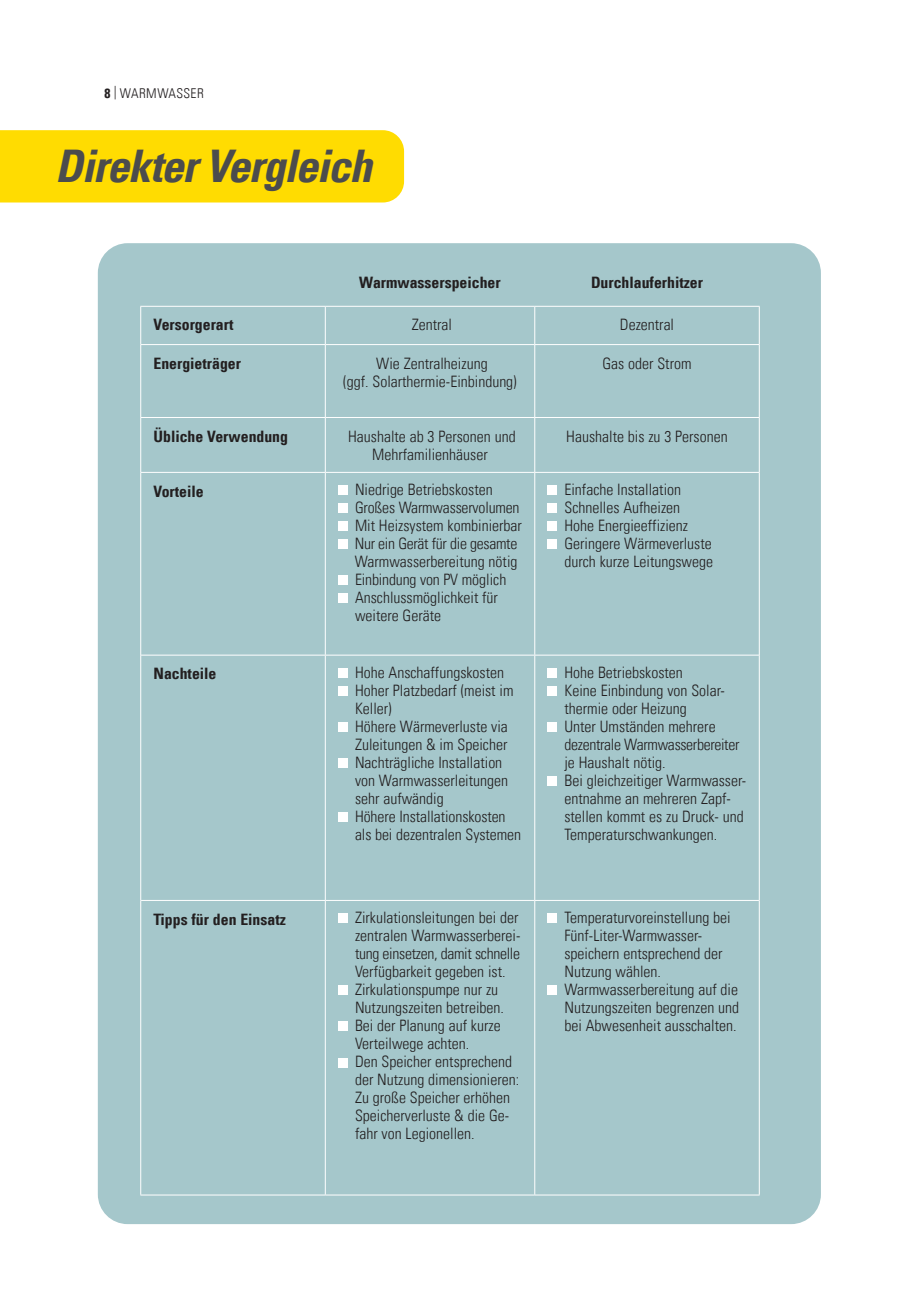
<style>
.page{position:relative;width:906px;height:1289px;background:#fff}
.page>*{position:absolute;margin:0;border:0;box-sizing:border-box;transform-origin:0 0}
.t1{font:italic 700 condensed 45px "Univers LT";letter-spacing:-.025em;color:#4b4c4d}
.t2{font:300 condensed 15.75px/18px "Univers LT";color:#231f20}
.t3{font:700 condensed 15.75px "Univers LT";color:#231f20}
.t4{font:300 condensed 13.5px "Univers LT";letter-spacing:.03em;color:#231f20}
.s1{font-weight:700}
</style>
<div class="page">
<div style="left:0;top:130px;width:404px;height:72px;background:#ffdc01"></div>
<div style="left:98px;top:243px;width:723px;height:981px;background:#a5c7cb;border-radius:30px"></div>
<hr style="left:140px;top:306px;width:185px;height:1px;background:#fff">
<hr style="left:325px;top:306px;width:210px;height:1px;background:#fff">
<hr style="left:325px;top:307px;width:1px;height:37px;background:#fff">
<hr style="left:535px;top:306px;width:224px;height:1px;background:#fff">
<hr style="left:534px;top:307px;width:1px;height:37px;background:#fff">
<hr style="left:759px;top:307px;width:1px;height:37px;background:#fff">
<hr style="left:140px;top:344px;width:185px;height:1px;background:#fff">
<hr style="left:325px;top:344px;width:210px;height:1px;background:#fff">
<hr style="left:325px;top:345px;width:1px;height:72px;background:#fff">
<hr style="left:535px;top:344px;width:224px;height:1px;background:#fff">
<hr style="left:534px;top:345px;width:1px;height:72px;background:#fff">
<hr style="left:759px;top:345px;width:1px;height:72px;background:#fff">
<hr style="left:325px;top:418px;width:1px;height:54px;background:#fff">
<hr style="left:534px;top:418px;width:1px;height:54px;background:#fff">
<hr style="left:759px;top:418px;width:1px;height:54px;background:#fff">
<hr style="left:140px;top:417px;width:185px;height:1px;background:#fff">
<hr style="left:325px;top:417px;width:210px;height:1px;background:#fff">
<hr style="left:535px;top:417px;width:224px;height:1px;background:#fff">
<hr style="left:140px;top:472px;width:185px;height:1px;background:#fff">
<hr style="left:325px;top:472px;width:210px;height:1px;background:#fff">
<hr style="left:325px;top:473px;width:1px;height:181px;background:#fff">
<hr style="left:535px;top:472px;width:224px;height:1px;background:#fff">
<hr style="left:534px;top:473px;width:1px;height:181px;background:#fff">
<hr style="left:141px;top:654px;width:184px;height:1px;background:#fff">
<hr style="left:325px;top:654px;width:210px;height:1px;background:#fff">
<hr style="left:325px;top:655px;width:1px;height:245px;background:#fff">
<hr style="left:535px;top:654px;width:224px;height:1px;background:#fff">
<hr style="left:534px;top:655px;width:1px;height:245px;background:#fff">
<hr style="left:141px;top:900px;width:184px;height:1px;background:#fff">
<hr style="left:325px;top:900px;width:210px;height:1px;background:#fff">
<hr style="left:325px;top:900px;width:1px;height:294px;background:#fff">
<hr style="left:535px;top:900px;width:224px;height:1px;background:#fff">
<hr style="left:534px;top:900px;width:1px;height:294px;background:#fff">
<hr style="left:759px;top:473px;width:1px;height:182px;background:#fff">
<hr style="left:759px;top:655px;width:1px;height:245px;background:#fff">
<hr style="left:759px;top:900px;width:1px;height:294px;background:#fff">
<hr style="left:140px;top:1194px;width:185px;height:1px;background:#fff">
<hr style="left:325px;top:1194px;width:210px;height:1px;background:#fff">
<hr style="left:535px;top:1194px;width:224px;height:1px;background:#fff">
<hr style="left:140px;top:307px;width:1px;height:37px;background:#fff">
<hr style="left:140px;top:345px;width:1px;height:72px;background:#fff">
<hr style="left:140px;top:418px;width:1px;height:54px;background:#fff">
<hr style="left:140px;top:473px;width:1px;height:182px;background:#fff">
<hr style="left:140px;top:655px;width:1px;height:245px;background:#fff">
<hr style="left:140px;top:900px;width:1px;height:294px;background:#fff">
<div style="left:338px;top:486px;width:9px;height:9px;background:#fff"></div>
<div style="left:338px;top:504px;width:9px;height:9px;background:#fff"></div>
<div style="left:338px;top:522px;width:9px;height:9px;background:#fff"></div>
<div style="left:338px;top:540px;width:9px;height:9px;background:#fff"></div>
<div style="left:338px;top:576px;width:9px;height:9px;background:#fff"></div>
<div style="left:338px;top:594px;width:9px;height:9px;background:#fff"></div>
<div style="left:547px;top:486px;width:10px;height:9px;background:#fff"></div>
<div style="left:547px;top:504px;width:10px;height:9px;background:#fff"></div>
<div style="left:547px;top:522px;width:10px;height:9px;background:#fff"></div>
<div style="left:547px;top:540px;width:10px;height:9px;background:#fff"></div>
<div style="left:338px;top:668px;width:9px;height:9px;background:#fff"></div>
<div style="left:338px;top:686px;width:9px;height:9px;background:#fff"></div>
<div style="left:338px;top:722px;width:9px;height:9px;background:#fff"></div>
<div style="left:338px;top:758px;width:9px;height:9px;background:#fff"></div>
<div style="left:338px;top:812px;width:9px;height:9px;background:#fff"></div>
<div style="left:547px;top:668px;width:10px;height:9px;background:#fff"></div>
<div style="left:547px;top:686px;width:10px;height:9px;background:#fff"></div>
<div style="left:547px;top:722px;width:10px;height:9px;background:#fff"></div>
<div style="left:547px;top:776px;width:10px;height:9px;background:#fff"></div>
<div style="left:338px;top:913px;width:9px;height:10px;background:#fff"></div>
<div style="left:338px;top:985px;width:9px;height:10px;background:#fff"></div>
<div style="left:338px;top:1021px;width:9px;height:10px;background:#fff"></div>
<div style="left:338px;top:1057px;width:9px;height:10px;background:#fff"></div>
<div style="left:547px;top:913px;width:10px;height:10px;background:#fff"></div>
<div style="left:547px;top:985px;width:10px;height:10px;background:#fff"></div>
<p class="t4" style="left:105px;top:85px;width:101px"><span class="s1">8</span> | WARMWASSER</p>
<h1 class="t1" style="left:55px;top:138px;width:318px">Direkter Vergleich</h1>
<p class="t3" style="left:359px;top:272px;width:143px">Warmwasserspeicher</p>
<p class="t3" style="left:591px;top:272px;width:113px">Durchlauferhitzer</p>
<p class="t3" style="left:153px;top:315px;width:81px">Versorgerart</p>
<p class="t2" style="left:412px;top:316px;width:42px">Zentral</p>
<p class="t2" style="left:620px;top:316px;width:56px">Dezentral</p>
<p class="t3" style="left:153px;top:353px;width:89px">Energieträger</p>
<p class="t2" style="left:343px;top:354px;width:175px;text-align:center">Wie Zentralheizung<br>(ggf. Solarthermie-Einbindung)</p>
<p class="t2" style="left:602px;top:354px;width:91px">Gas oder Strom</p>
<p class="t3" style="left:153px;top:426px;width:136px">Übliche Verwendung</p>
<p class="t2" style="left:348px;top:427px;width:169px;text-align:center">Haushalte ab 3 Personen und<br>Mehrfamilienhäuser</p>
<p class="t2" style="left:566px;top:427px;width:163px">Haushalte bis zu 3 Personen</p>
<p class="t3" style="left:153px;top:481px;width:52px">Vorteile</p>
<p class="t2" style="left:355px;top:480px;width:169px">Niedrige Betriebskosten<br>Großes Warmwasservolumen<br>Mit Heizsystem kombinierbar<br>Nur ein Gerät für die gesamte<br>Warmwasserbereitung nötig<br>Einbindung von PV möglich<br>Anschlussmöglichkeit für weitere Geräte</p>
<p class="t2" style="left:564px;top:480px;width:150px">Einfache Installation<br>Schnelles Aufheizen<br>Hohe Energieeffizienz<br>Geringere Wärmeverluste durch kurze Leitungswege</p>
<p class="t3" style="left:153px;top:664px;width:65px">Nachteile</p>
<p class="t2" style="left:355px;top:663px;width:167px">Hohe Anschaffungskosten<br>Hoher Platzbedarf (meist im<br>Keller)<br>Höhere Wärmeverluste via<br>Zuleitungen &amp; im Speicher<br>Nachträgliche Installation von Warmwasserleitungen sehr aufwändig<br>Höhere Installationskosten als bei dezentralen Systemen</p>
<p class="t2" style="left:564px;top:663px;width:183px">Hohe Betriebskosten<br>Keine Einbindung von Solar&shy;thermie oder Heizung<br>Unter Umständen mehrere dezentrale Warmwasserbereiter je Haushalt nötig.<br>Bei gleichzeitiger Warmwasser&shy;entnahme an mehreren Zapf&shy;stellen kommt es zu Druck- und<br>Temperaturschwankungen.</p>
<p class="t3" style="left:153px;top:909px;width:134px">Tipps für den Einsatz</p>
<p class="t2" style="left:355px;top:908px;width:167px">Zirkulationsleitungen bei der zentralen Warmwasserberei&shy;tung einsetzen, damit schnelle<br>Verfügbarkeit gegeben ist.<br>Zirkulationspumpe nur zu<br>Nutzungszeiten betreiben.<br>Bei der Planung auf kurze<br>Verteilwege achten.<br>Den Speicher entsprechend der Nutzung dimensionieren:<br>Zu große Speicher erhöhen<br>Speicherverluste &amp; die Ge&shy;fahr von Legionellen.</p>
<p class="t2" style="left:564px;top:908px;width:176px">Temperaturvoreinstellung bei<br>Fünf-Liter-Warmwasser&shy;speichern entsprechend der<br>Nutzung wählen.<br>Warmwasserbereitung auf die<br>Nutzungszeiten begrenzen und bei Abwesenheit ausschalten.</p>
</div>
